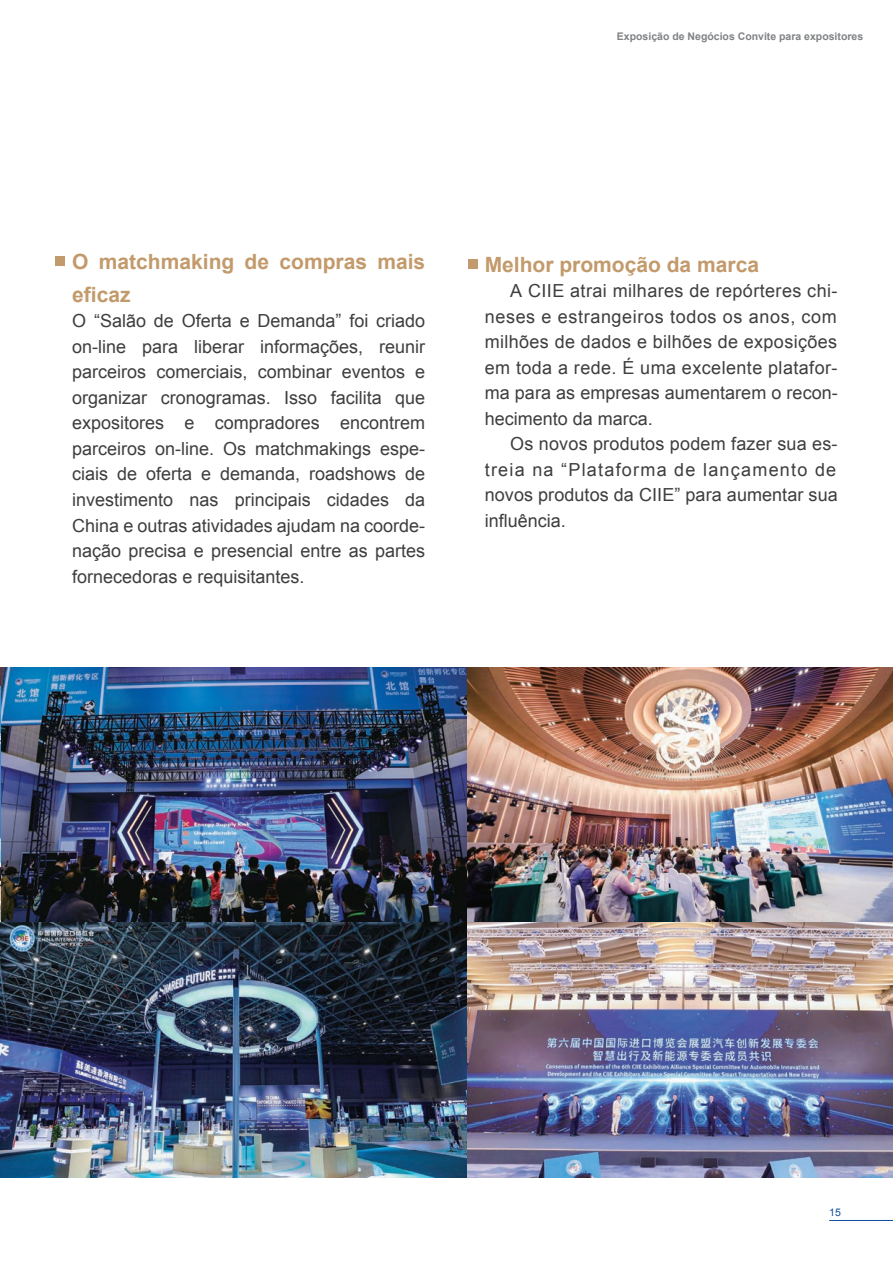
<style>
.page{position:relative;width:893px;height:1263px;background:#fff}
.page>*{position:absolute;margin:0;border:0;box-sizing:border-box;transform-origin:0 0}
.t1{font:700 21px/33px "Arial";color:#c39a6b}
.t2{font:18px/25.5px "Arial";color:#3e3e3f;text-align:justify}
.t3{font:700 10.5px "Arial";color:#808285}
.t4{font:10.5px "Arial";color:#0d4da1}
</style>
<div class="page">
<div style="left:55px;top:257px;width:9px;height:9px;background:#c39a6b"></div>
<div style="left:468px;top:260px;width:9px;height:9px;background:#c39a6b"></div>
<img style="left:1px;top:668px;width:892px;height:510px">
<img style="left:0;top:668px;width:1px;height:255px">
<img style="left:0;top:923px;width:1px;height:255px">
<hr style="left:829px;top:1220px;width:64px;height:1px;background:#0d4da1">
<p class="t3" style="left:617px;top:30px;width:248px">Exposição de Negócios Convite para expositores</p>
<p class="t1" style="left:72px;top:246px;width:354px">O matchmaking de compras mais eficaz</p>
<p class="t2" style="left:72px;top:309px;width:354px">O “Salão de Oferta e Demanda” foi criado on-line para liberar informações, reunir parceiros comerciais, combinar eventos e organizar cronogramas. Isso facilita que expositores e compradores encontrem parceiros on-line. Os matchmakings espe&shy;ciais de oferta e demanda, roadshows de investimento nas principais cidades da China e outras atividades ajudam na coorde&shy;nação precisa e presencial entre as partes fornecedoras e requisitantes.</p>
<p class="t1" style="left:485px;top:249px;width:276px">Melhor promoção da marca</p>
<p class="t2" style="left:485px;top:278px;width:355px;text-indent:26px">A CIIE atrai milhares de repórteres chi&shy;neses e estrangeiros todos os anos, com milhões de dados e bilhões de exposições em toda a rede. É uma excelente platafor&shy;ma para as empresas aumentarem o recon&shy;hecimento da marca.</p>
<p class="t2" style="left:485px;top:431px;width:354px;text-indent:26px">Os novos produtos podem fazer sua es&shy;treia na “Plataforma de lançamento de novos produtos da CIIE” para aumentar sua influência.</p>
<p class="t4" style="left:829px;top:1205px;width:13px">15</p>
</div>
